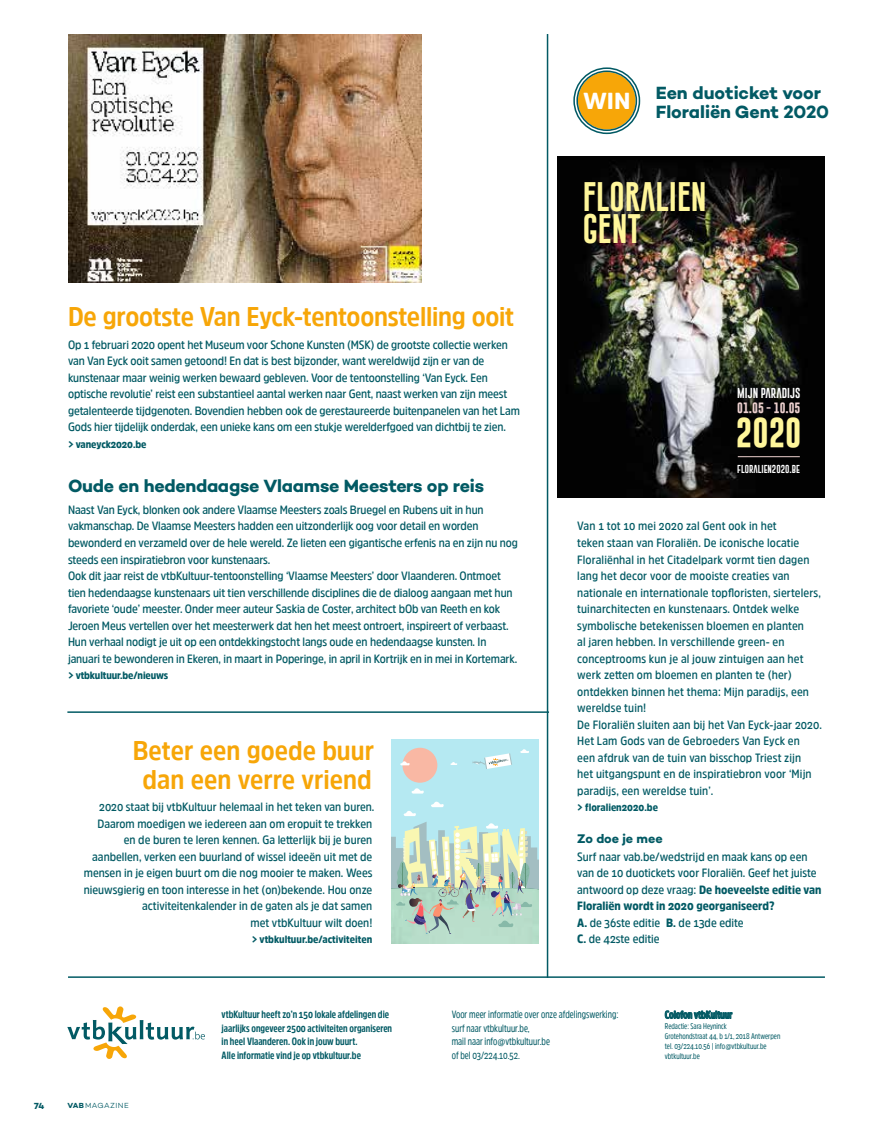
<style>
.page{position:relative;width:893px;height:1127px;background:#fff}
.page>*{position:absolute;margin:0;border:0;box-sizing:border-box;transform-origin:0 0}
.t1{font:30.15px/32.4px "Gobold Extra 1";color:#fff69b}
.t2{font:700 30.15px "Gobold";color:#fff69b}
.t3{font:700 27px/28.5px "Amsi Pro Narw";letter-spacing:-.01em;color:#f7a608;text-align:center}
.t4{font:700 18px/19.5px "Campton";letter-spacing:-.01em;color:#025a64}
.t5{font:700 12.75px "Campton";letter-spacing:-.005em;color:#025a64}
.t6{font:600 12px/16.5px "Amsi Pro Narw";letter-spacing:-.01em;color:#025a64}
.t7{font:600 12px/16.5px "Amsi Pro Narw";letter-spacing:.01em;color:#025a64}
.t8{font:700 10.8px "Gobold";color:#ecd0ce}
.t9{font:700 10.5px/13.5px "Amsi Pro Cond";color:#025a64}
.t10{font:10.5px/13.5px "Amsi Pro Cond";color:#025a64}
.t11{font:900 10.5px "Amsi Pro Narw";color:#025a64}
.t12{font:10.5px "Gobold Extra 1";color:#fff}
.t13{font:700 9px "Campton";color:#025a64}
.t14{font:8.4px "Gobold Extra 1";color:#fff}
.t15{font:8.25px/10.1px "Amsi Pro Cond";color:#025a64}
.t16{font:300 7.5px "Campton";letter-spacing:.06em;color:#025a64}
.s1{font-family:"Gobold"}
.s2{font-weight:900}
.s3{font-weight:700}
</style>
<div class="page">
<img style="left:68px;top:34px;width:353px;height:249px">
<svg style="left:67px;top:1006px;width:138px;height:53px"></svg>
<svg style="left:664px;top:1010px;width:69px;height:9px"></svg>
<hr style="left:68px;top:976px;width:757px;height:2px;background:#025a64">
<hr style="left:67px;top:711px;width:482px;height:2px;background:#025a64">
<hr style="left:547px;top:34px;width:1px;height:944px;background:#025a64">
<div style="left:576px;top:70px;width:62px;height:62px;background:#f7a608;border-radius:50%"></div>
<div style="left:573px;top:67px;width:67px;height:67px;border:5px solid #fff;border-radius:50%"></div>
<div style="left:573px;top:67px;width:67px;height:67px;border:2px solid #025a64;border-radius:50%"></div>
<div style="left:576px;top:70px;width:61px;height:61px;border:2px solid #025a64;border-radius:50%"></div>
<img style="left:557px;top:156px;width:268px;height:341px">
<hr style="left:738px;top:456px;width:62px;height:1px;background:#ecd0ce">
<div style="left:391px;top:740px;width:147px;height:160px;background:#b5e9f2"></div>
<div style="left:402px;top:748px;width:35px;height:35px;background:#f9b8a4;border-radius:50%"></div>
<svg style="left:520px;top:749px;width:9px;height:4px"></svg>
<svg style="left:450px;top:762px;width:7px;height:3px"></svg>
<svg style="left:411px;top:788px;width:13px;height:5px"></svg>
<svg style="left:400px;top:761px;width:10px;height:4px"></svg>
<svg style="left:472px;top:753px;width:40px;height:16px"></svg>
<svg style="left:391px;top:801px;width:147px;height:142px"></svg>
<h3 class="t4" style="left:583px;top:83px;width:248px;text-indent:73px">Een duoticket voor<br><sup>WIN</sup> Floraliën Gent 2020</h3>
<h2 class="t3" style="left:68px;top:301px;width:448px">De grootste Van Eyck-tentoonstelling ooit</h2>
<p class="t6" style="left:68px;top:336px;width:453px">Op 1 februari 2020 opent het Museum voor Schone Kunsten (MSK) de grootste collectie werken van Van Eyck ooit samen getoond! En dat is best bijzonder, want wereldwijd zijn er van de kunstenaar maar weinig werken bewaard gebleven. Voor de tentoonstelling ‘Van Eyck. Een optische revolutie’ reist een substantieel aantal werken naar Gent, naast werken van zijn meest getalenteerde tijdgenoten. Bovendien hebben ook de gerestaureerde buitenpanelen van het Lam Gods hier tijdelijk onderdak, een unieke kans om een stukje werelderfgoed van dichtbij te zien.</p>
<p class="t11" style="left:68px;top:437px;width:80px">&gt; vaneyck2020.be</p>
<h3 class="t4" style="left:68px;top:476px;width:418px">Oude en hedendaagse Vlaamse Meesters op reis</h3>
<p class="t6" style="left:68px;top:501px;width:451px">Naast Van Eyck, blonken ook andere Vlaamse Meesters zoals Bruegel en Rubens uit in hun vakmanschap. De Vlaamse Meesters hadden een uitzonderlijk oog voor detail en worden bewonderd en verzameld over de hele wereld. Ze lieten een gigantische erfenis na en zijn nu nog steeds een inspiratiebron voor kunstenaars.<br>Ook dit jaar reist de vtbKultuur-tentoonstelling ‘Vlaamse Meesters’ door Vlaanderen. Ontmoet tien hedendaagse kunstenaars uit tien verschillende disciplines die de dialoog aangaan met hun favoriete ‘oude’ meester. Onder meer auteur Saskia de Coster, architect bOb van Reeth en kok Jeroen Meus vertellen over het meesterwerk dat hen het meest ontroert, inspireert of verbaast.<br>Hun verhaal nodigt je uit op een ontdekkingstocht langs oude en hedendaagse kunsten. In januari te bewonderen in Ekeren, in maart in Poperinge, in april in Kortrijk en in mei in Kortemark.</p>
<p class="t11" style="left:68px;top:668px;width:102px">&gt; vtbkultuur.be/nieuws</p>
<h2 class="t3" style="left:133px;top:736px;width:243px">Beter een goede buur dan een verre vriend</h2>
<p class="t6" style="left:84px;top:798px;width:292px;text-align:right">2020 staat bij vtbKultuur helemaal in het teken van buren.<br>Daarom moedigen we iedereen aan om eropuit te trekken<br>en de buren te leren kennen. Ga letterlijk bij je buren aanbellen, verken een buurland of wissel ideeën uit met de mensen in je eigen buurt om die nog mooier te maken. Wees nieuwsgierig en toon interesse in het (on)bekende. Hou onze activiteitenkalender in de gaten als je dat samen<br>met vtbKultuur wilt doen!</p>
<p class="t11" style="left:252px;top:932px;width:122px">&gt; vtbkultuur.be/activiteiten</p>
<h1 class="t1" style="left:583px;top:180px;width:126px">FLORALIEN<br>GENT</h1>
<p class="t12" style="left:737px;top:386px;width:65px">MIJN PARADIJ<span class="s1">S</span></p>
<p class="t8" style="left:737px;top:401px;width:65px">01.05 - 10.05</p>
<h1 class="t2" style="left:736px;top:413px;width:67px">2020</h1>
<p class="t14" style="left:737px;top:464px;width:64px">FLORALIEN2020.BE</p>
<p class="t7" style="left:577px;top:518px;width:246px">Van 1 tot 10 mei 2020 zal Gent ook in het<br>teken staan van Floraliën. De iconische locatie Floraliënhal in het Citadelpark vormt tien dagen lang het decor voor de mooiste creaties van nationale en internationale topfloristen, siertelers, tuinarchitecten en kunstenaars. Ontdek welke symbolische betekenissen bloemen en planten<br>al jaren hebben. In verschillende green- en conceptrooms kun je al jouw zintuigen aan het werk zetten om bloemen en planten te (her) ontdekken binnen het thema: Mijn paradijs, een wereldse tuin!<br>De Floraliën sluiten aan bij het Van Eyck-jaar 2020.<br>Het Lam Gods van de Gebroeders Van Eyck en<br>een afdruk van de tuin van bisschop Triest zijn<br>het uitgangspunt en de inspiratiebron voor ‘Mijn paradijs, een wereldse tuin’.</p>
<p class="t11" style="left:577px;top:800px;width:82px">&gt; floralien2020.be</p>
<p class="t5" style="left:577px;top:830px;width:87px">Zo doe je mee</p>
<p class="t6" style="left:577px;top:848px;width:246px">Surf naar vab.be/wedstrijd en maak kans op een van de 10 duotickets voor Floraliën. Geef het juiste antwoord op deze vraag: <span class="s2">De hoeveelste editie van Floraliën wordt in 2020 georganiseerd?<br>A.</span> de 36ste editie <span class="s2">B.</span> de 13de edite<br><span class="s2">C.</span> de 42ste editie</p>
<p class="t13" style="left:34px;top:1100px;width:12px">74</p>
<p class="t16" style="left:68px;top:1101px;width:63px"><span class="s3">VAB</span>MAGAZINE</p>
<p class="t9" style="left:222px;top:1008px;width:172px">vtbKultuur heeft zo’n 150 lokale afdelingen die jaarlijks ongeveer 2500 activiteiten organiseren in heel Vlaanderen. Ook in jouw buurt.<br>Alle informatie vind je op vtbkultuur.be</p>
<p class="t10" style="left:452px;top:1008px;width:168px">Voor meer informatie over onze afdelingswerking: surf naar vtbkultuur.be,<br>mail naar info@vtbkultuur.be<br>of bel 03/224.10.52.</p>
<p class="t9" style="left:665px;top:1008px;width:69px">Colofon vtbKultuur</p>
<p class="t15" style="left:665px;top:1020px;width:117px">Redactie: Sara Heyninck<br>Grotehondstraat 44, b 1/1, 2018 Antwerpen tel. 03/224.10.56 | info@vtbkultuur.be vbtkultuur.be</p>
</div>
